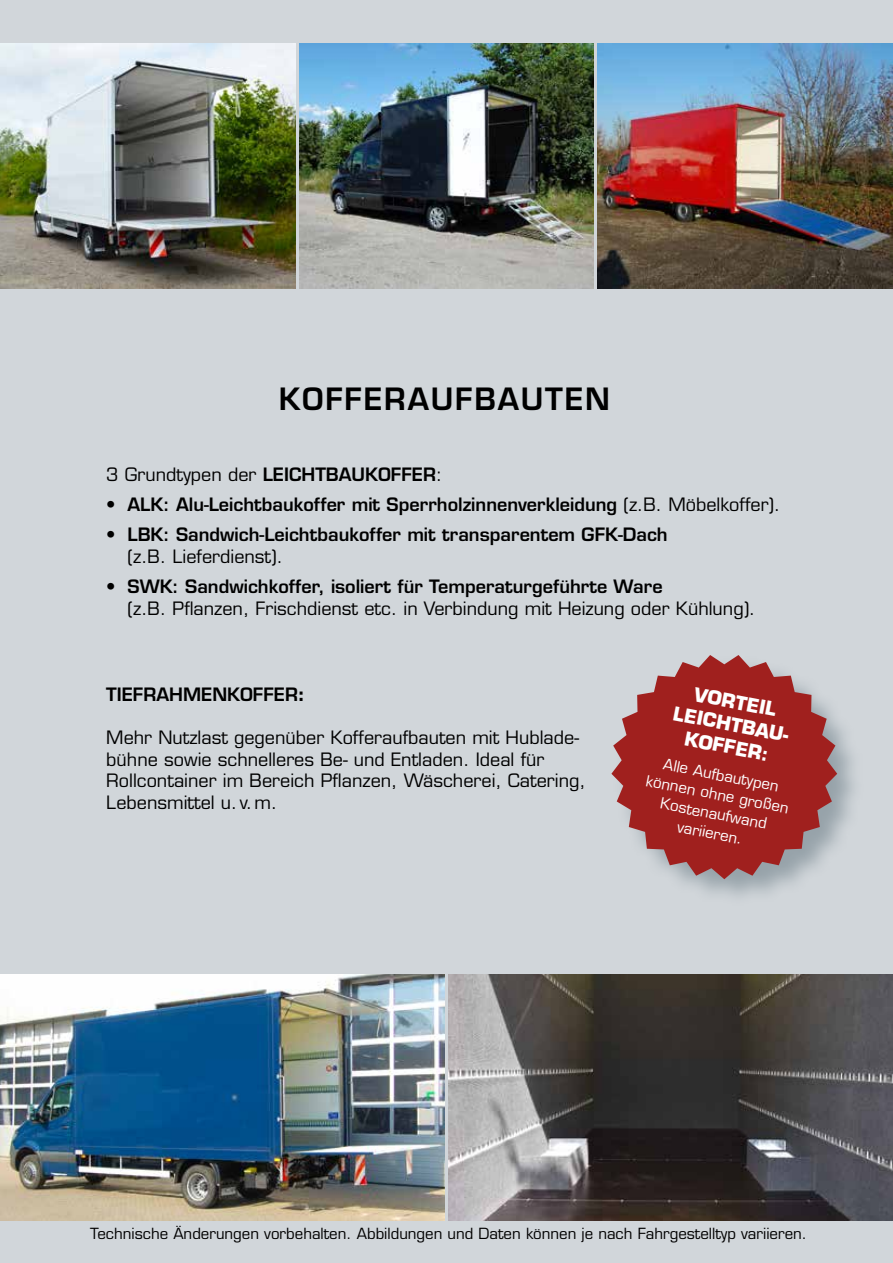
<style>
.page{position:relative;width:893px;height:1263px;background:#d1d6da}
.page>*{position:absolute;margin:0;border:0;box-sizing:border-box;transform-origin:0 0}
.t1{font:600 30px "Eurostile LT Std";letter-spacing:.06em;color:#000}
.t2{font:700 18.9px/22.6px "Eurostile LT Std";color:#fff;text-align:center}
.t3{font:18px/21.6px "Eurostile LT Std";color:#000}
.t4{font:600 18px "Eurostile LT Std";color:#000}
.t5{font:15px "Eurostile LT Std";color:#000}
.t6{font:15px/19.5px "Eurostile LT Std";color:#fff;text-align:center}
.s1{font-weight:600}
.s2{font-weight:400}
.s3{font-weight:700}
</style>
<div class="page">
<img style="left:597px;top:43px;width:296px;height:245px">
<img style="left:300px;top:43px;width:293px;height:245px">
<img style="left:0;top:43px;width:296px;height:245px">
<img style="left:0;top:974px;width:444px;height:246px">
<img style="left:449px;top:974px;width:444px;height:246px">
<div style="left:612px;top:655px;width:254px;height:253px;background:#5c6f79;opacity:.5"></div>
<svg style="left:611px;top:655px;width:226px;height:224px;fill:#a0201e"></svg>
<h1 class="t1" style="left:279px;top:380px;width:332px">KOFFERAUFBAUTEN</h1>
<p class="t3" style="left:106px;top:464px;width:337px">3 Grundtypen der <span class="s1">LEICHTBAUKOFFER</span>:</p>
<p class="t4" style="left:106px;top:493px;width:676px">• ALK: Alu-Leichtbaukoffer mit Sperrholzinnenverkleidung <span class="s2">(z.B. Möbelkoffer).</span></p>
<p class="t4" style="left:106px;top:523px;width:563px">• LBK: Sandwich-Leichtbaukoffer mit transparentem GFK-Dach</p>
<p class="t3" style="left:128px;top:546px;width:157px">(z.B. Lieferdienst).</p>
<p class="t4" style="left:106px;top:575px;width:558px">• SWK: Sandwichkoffer, isoliert für Temperaturgeführte Ware</p>
<p class="t3" style="left:128px;top:597px;width:629px">(z.B. Pflanzen, Frischdienst etc. in Verbindung mit Heizung oder Kühlung).</p>
<p class="t4" style="left:106px;top:683px;width:200px">TIEFRAHMENKOFFER<span class="s3">:</span></p>
<p class="t3" style="left:106px;top:727px;width:481px">Mehr Nutzlast gegenüber Kofferaufbauten mit Hublade&shy;bühne sowie schnelleres Be- und Entladen. Ideal für Rollcontainer im Bereich Pflanzen, Wäscherei, Catering, Lebensmittel u. v.m.</p>
<p class="t2" style="left:680px;top:679px;width:123px;rotate:11deg">VORTEIL<br>LEICHTBAU-<br>KOFFER:</p>
<p class="t6" style="left:652px;top:752px;width:147px;rotate:11deg">Alle Aufbautypen können ohne großen<br>Kostenaufwand variieren.</p>
<p class="t5" style="left:90px;top:1224px;width:718px">Technische Änderungen vorbehalten. Abbildungen und Daten können je nach Fahrgestelltyp variieren.</p>
</div>
